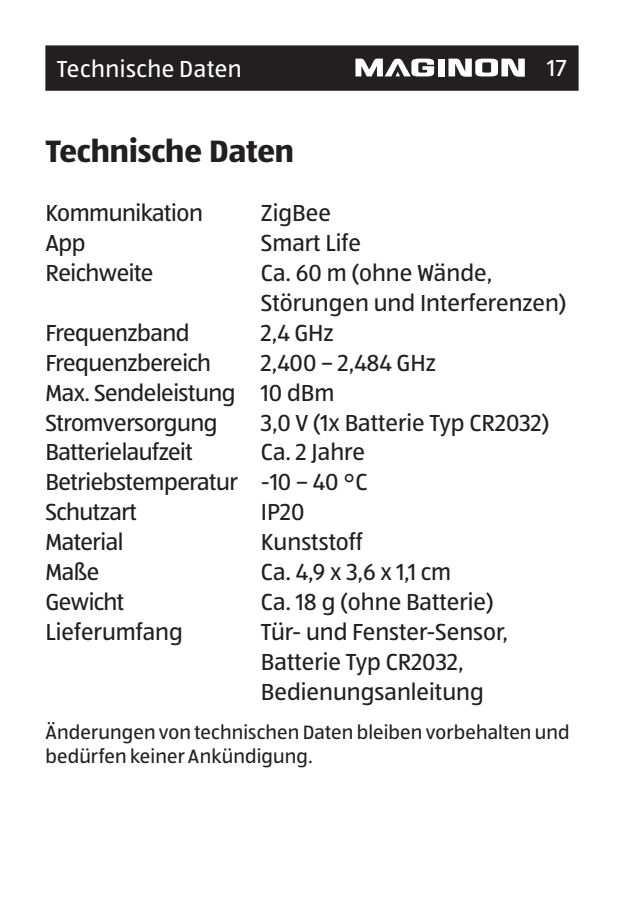
<style>
.page{position:relative;width:624px;height:908px;background:#fff}
.page>*{position:absolute;margin:0;border:0;box-sizing:border-box;transform-origin:0 0}
.t1{font:32px "ALDISUED Bold";color:#231f20}
.t2{font:24px/30px "ALDISUEDOT";letter-spacing:-.01em;color:#231f20}
.Kopfzeile_rechts{font:24px "ALDISUEDOT";letter-spacing:.025em;color:#fff}
.Fließtext{font:20px/24px "ALDISUED Regular";letter-spacing:.005em;color:#231f20}
</style>
<div class="page">
<div style="left:45px;top:45px;width:534px;height:46px;background:#231f20"></div>
<div style="left:438px;top:59px;width:6px;height:17px;background:#fff"></div>
<svg style="left:448px;top:59px;width:76px;height:18px"></svg>
<svg style="left:355px;top:59px;width:79px;height:17px"></svg>
<p class="Kopfzeile_rechts" style="left:57px;top:54px;width:186px">Technische Daten</p>
<p class="t1" style="left:45px;top:131px;width:250px">Technische Daten</p>
<p class="Kopfzeile_rechts" style="left:547px;top:52px;width:21px">17</p>
<p class="t2" style="left:45px;top:197px;width:159px">Kommunikation</p>
<p class="t2" style="left:261px;top:197px;width:72px">ZigBee</p>
<p class="t2" style="left:45px;top:227px;width:42px">App</p>
<p class="t2" style="left:261px;top:227px;width:102px">Smart Life</p>
<p class="t2" style="left:45px;top:257px;width:110px">Reichweite</p>
<p class="t2" style="left:261px;top:257px;width:307px">Ca. 60 m (ohne Wände,<br>Störungen und Interferenzen)</p>
<p class="t2" style="left:45px;top:317px;width:146px">Frequenzband</p>
<p class="t2" style="left:261px;top:317px;width:74px">2,4 GHz</p>
<p class="t2" style="left:45px;top:346px;width:167px">Frequenzbereich</p>
<p class="t2" style="left:261px;top:346px;width:176px">2,400 – 2,484 GHz</p>
<p class="t2" style="left:45px;top:376px;width:192px">Max. Sendeleistung</p>
<p class="t2" style="left:261px;top:376px;width:75px">10 dBm</p>
<p class="t2" style="left:45px;top:406px;width:174px">Stromversorgung</p>
<p class="t2" style="left:261px;top:406px;width:290px">3,0 V (1x Batterie Typ CR2032)</p>
<p class="t2" style="left:45px;top:436px;width:149px">Batterielaufzeit</p>
<p class="t2" style="left:261px;top:436px;width:105px">Ca. 2 Jahre</p>
<p class="t2" style="left:45px;top:466px;width:194px">Betriebstemperatur</p>
<p class="t2" style="left:261px;top:466px;width:108px">-10 – 40 °C</p>
<p class="t2" style="left:45px;top:496px;width:93px">Schutzart</p>
<p class="t2" style="left:261px;top:496px;width:45px">IP20</p>
<p class="t2" style="left:45px;top:526px;width:80px">Material</p>
<p class="t2" style="left:261px;top:526px;width:103px">Kunststoff</p>
<p class="t2" style="left:45px;top:556px;width:56px">Maße</p>
<p class="t2" style="left:261px;top:556px;width:191px">Ca. 4,9 x 3,6 x 1,1 cm</p>
<p class="t2" style="left:45px;top:586px;width:81px">Gewicht</p>
<p class="t2" style="left:261px;top:586px;width:234px">Ca. 18 g (ohne Batterie)</p>
<p class="t2" style="left:45px;top:615px;width:139px">Lieferumfang</p>
<p class="t2" style="left:261px;top:615px;width:248px">Tür- und Fenster-Sensor,<br>Batterie Typ CR2032,<br>Bedienungsanleitung</p>
<p class="Fließtext" style="left:45px;top:719px;width:526px">Änderungen von technischen Daten bleiben vorbehalten und bedürfen keiner Ankündigung.</p>
</div>
